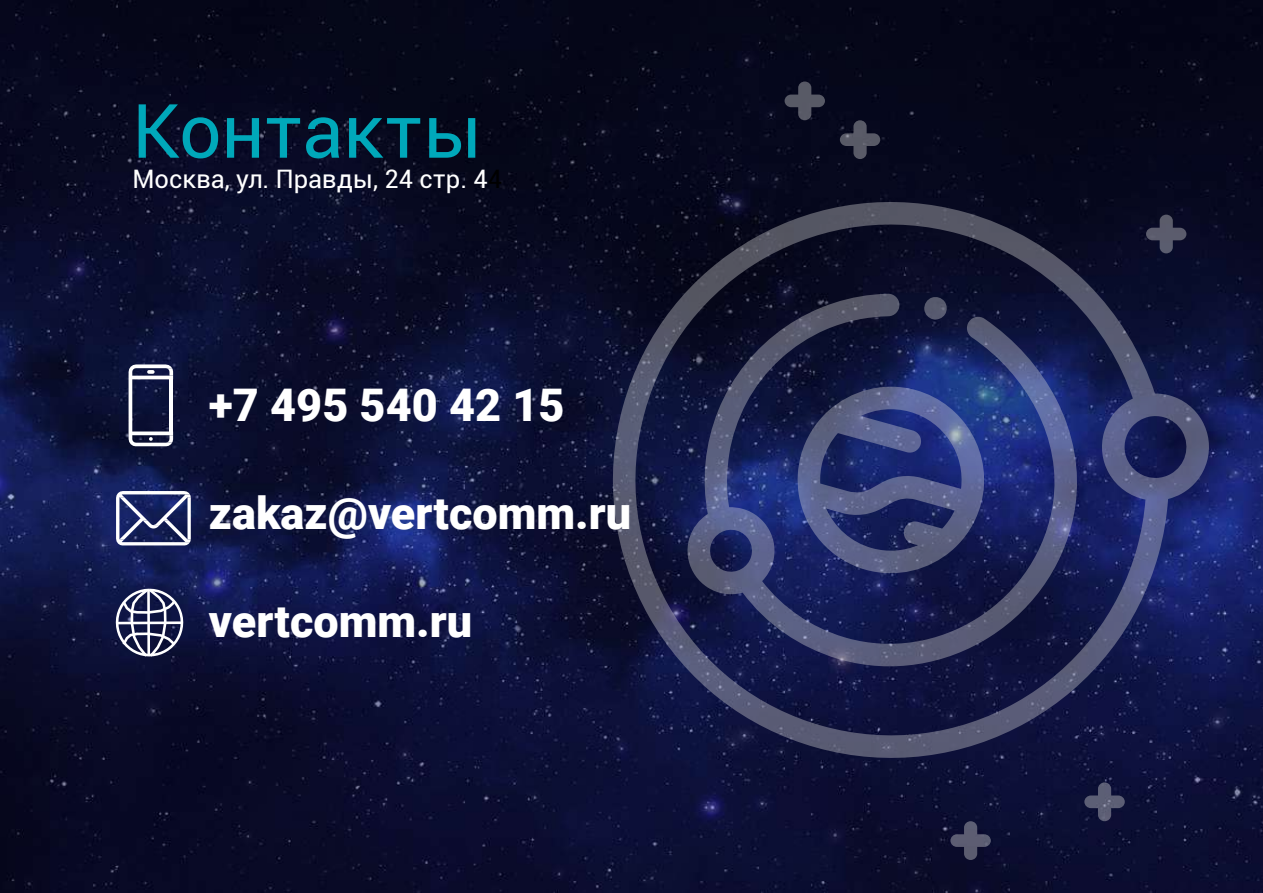
<style>
.page{position:relative;width:1263px;height:893px;background:#fff}
.page>*{position:absolute;margin:0;border:0;box-sizing:border-box;transform-origin:0 0}
.t1{font:75px "Roboto";color:#00a8ba}
.t2{font:900 45px "Roboto";color:#fff}
.t3{font:25.5px "Roboto";color:#fff}
.s1{color:#000}
</style>
<div class="page">
<img style="left:0;top:0;width:1263px;height:893px">
<svg style="left:603px;top:192px;width:608px;height:575px;background:#212751"></svg>
<svg style="left:924px;top:296px;width:23px;height:24px"></svg>
<svg style="left:114px;top:587px;width:71px;height:69px"></svg>
<svg style="left:116px;top:491px;width:75px;height:54px"></svg>
<svg style="left:129px;top:364px;width:44px;height:82px"></svg>
<svg style="left:784px;top:81px;width:41px;height:39px;background:#2d2f40"></svg>
<svg style="left:840px;top:120px;width:40px;height:39px;background:#303142"></svg>
<svg style="left:1084px;top:782px;width:41px;height:39px;background:#333654"></svg>
<svg style="left:1146px;top:215px;width:40px;height:38px;background:#32344a"></svg>
<svg style="left:950px;top:821px;width:41px;height:39px;background:#32334f"></svg>
<h1 class="t1" style="left:132px;top:78px;width:351px">Контакты</h1>
<p class="t3" style="left:132px;top:161px;width:371px">Москва, ул. Правды, 24 стр. 4<span class="s1">4</span></p>
<p class="t2" style="left:209px;top:374px;width:357px">+7 495 540 42 15</p>
<p class="t2" style="left:209px;top:482px;width:424px">zakaz@vertcomm.ru</p>
<p class="t2" style="left:209px;top:590px;width:265px">vertcomm.ru</p>
</div>
